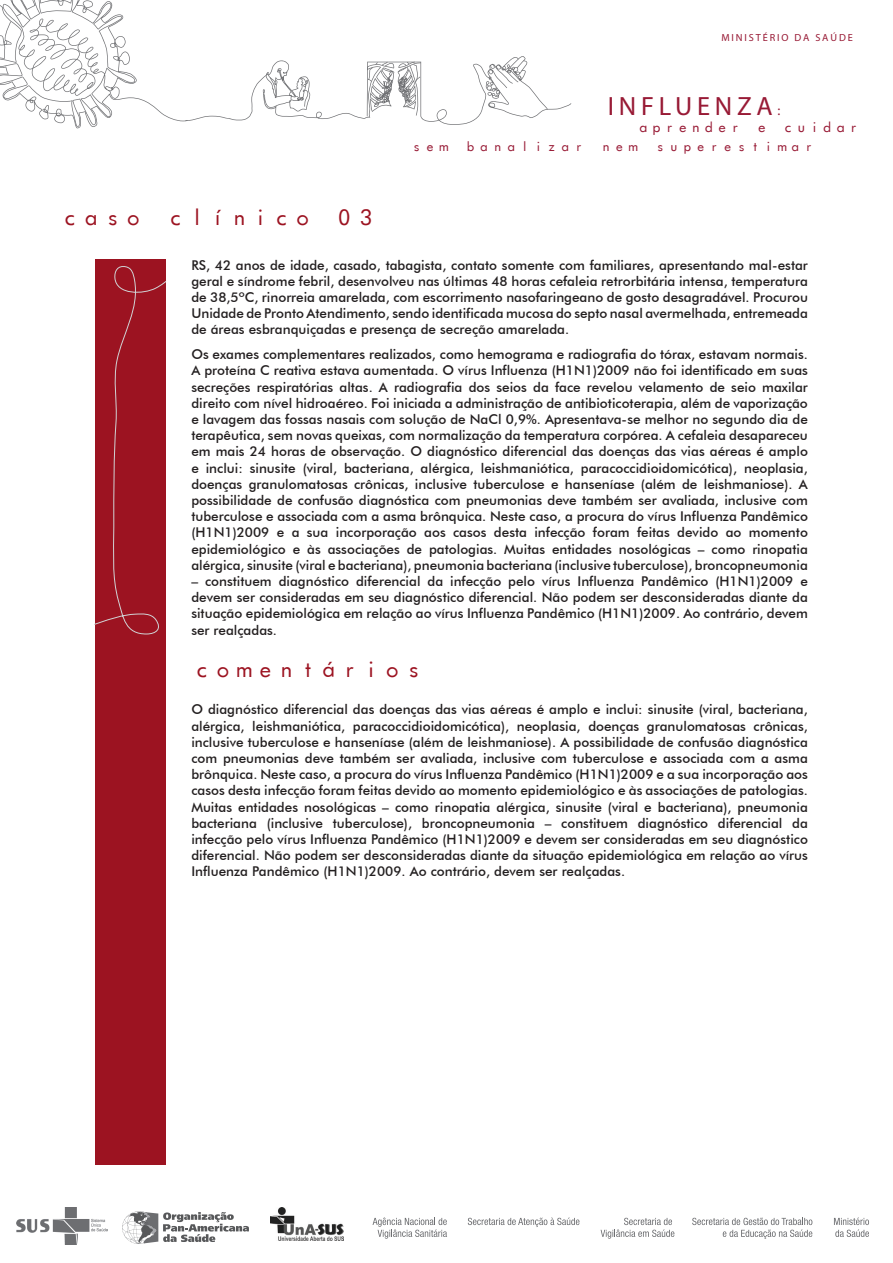
<style>
.page{position:relative;width:893px;height:1263px;background:#fff}
.page>*{position:absolute;margin:0;border:0;box-sizing:border-box;transform-origin:0 0}
.t1{font:26.55px "Myriad";letter-spacing:.18em;color:#981a35}
.t2{font:21.15px "Futurist Fixed Width";color:#9c1321}
.t3{font:500 13.5px/16.2px "Futura BT";color:#231f20;text-align:justify}
.t4{font:13.35px "Futurist Fixed Width";letter-spacing:-.02em;color:#981a35}
.t5{font:12.6px "Futurist Fixed Width";letter-spacing:.08em;color:#981a35}
.t6{font:10.35px "Myriad";letter-spacing:.18em;color:#981a35}
.s1{font-size:14.1px}
</style>
<div class="page">
<div style="left:95px;top:259px;width:71px;height:906px;background:#9c1321"></div>
<svg style="left:95px;top:266px;width:71px;height:369px"></svg>
<svg style="left:0;top:0;width:571px;height:128px"></svg>
<img style="left:17px;top:1207px;width:90px;height:38px">
<img style="left:270px;top:1208px;width:73px;height:33px">
<svg style="left:373px;top:1217px;width:74px;height:22px"></svg>
<svg style="left:468px;top:1217px;width:111px;height:10px"></svg>
<svg style="left:601px;top:1218px;width:73px;height:21px"></svg>
<svg style="left:692px;top:1217px;width:120px;height:22px"></svg>
<svg style="left:834px;top:1217px;width:35px;height:20px"></svg>
<svg style="left:122px;top:1211px;width:127px;height:33px"></svg>
<p class="t6" style="left:721px;top:32px;width:133px">MINISTÉRIO DA SAÚDE</p>
<h1 class="t1" style="left:608px;top:92px;width:174px">INFLUENZA <span class="s1">:</span></h1>
<p class="t4" style="left:637px;top:119px;width:225px">aprender e cuidar</p>
<p class="t5" style="left:410px;top:138px;width:406px">sem banalizar nem superestimar</p>
<h2 class="t2" style="left:60px;top:204px;width:319px">caso clínico 03</h2>
<p class="t3" style="left:191px;top:257px;width:618px">RS, 42 anos de idade, casado, tabagista, contato somente com familiares, apresentando mal-estar geral e síndrome febril, desenvolveu nas últimas 48 horas cefaleia retrorbitária intensa, temperatura de 38,5ºC, rinorreia amarelada, com escorrimento nasofaringeano de gosto desagradável. Procurou Unidade de Pronto Atendimento, sendo identificada mucosa do septo nasal avermelhada, entremeada de áreas esbranquiçadas e presença de secreção amarelada.</p>
<p class="t3" style="left:191px;top:346px;width:618px">Os exames complementares realizados, como hemograma e radiografia do tórax, estavam normais.<br>A proteína C reativa estava aumentada. O vírus Influenza (H1N1)2009 não foi identificado em suas secreções respiratórias altas. A radiografia dos seios da face revelou velamento de seio maxilar direito com nível hidroaéreo. Foi iniciada a administração de antibioticoterapia, além de vaporização e lavagem das fossas nasais com solução de NaCl 0,9%. Apresentava-se melhor no segundo dia de terapêutica, sem novas queixas, com normalização da temperatura corpórea. A cefaleia desapareceu em mais 24 horas de observação. O diagnóstico diferencial das doenças das vias aéreas é amplo e inclui: sinusite (viral, bacteriana, alérgica, leishmaniótica, paracoccidioidomicótica), neoplasia, doenças granulomatosas crônicas, inclusive tuberculose e hanseníase (além de leishmaniose). A possibilidade de confusão diagnóstica com pneumonias deve também ser avaliada, inclusive com tuberculose e associada com a asma brônquica. Neste caso, a procura do vírus Influenza Pandêmico (H1N1)2009 e a sua incorporação aos casos desta infecção foram feitas devido ao momento epidemiológico e às associações de patologias. Muitas entidades nosológicas – como rinopatia alérgica, sinusite (viral e bacteriana), pneumonia bacteriana (inclusive tuberculose), broncopneumonia</p>
<p class="t3" style="left:191px;top:573px;width:618px">– constituem diagnóstico diferencial da infecção pelo vírus Influenza Pandêmico (H1N1)2009 e devem ser consideradas em seu diagnóstico diferencial. Não podem ser desconsideradas diante da situação epidemiológica em relação ao vírus Influenza Pandêmico (H1N1)2009. Ao contrário, devem ser realçadas.</p>
<h2 class="t2" style="left:191px;top:656px;width:234px">comentários</h2>
<p class="t3" style="left:191px;top:701px;width:618px">O diagnóstico diferencial das doenças das vias aéreas é amplo e inclui: sinusite (viral, bacteriana, alérgica, leishmaniótica, paracoccidioidomicótica), neoplasia, doenças granulomatosas crônicas, inclusive tuberculose e hanseníase (além de leishmaniose). A possibilidade de confusão diagnóstica com pneumonias deve também ser avaliada, inclusive com tuberculose e associada com a asma brônquica. Neste caso, a procura do vírus Influenza Pandêmico (H1N1)2009 e a sua incorporação aos casos desta infecção foram feitas devido ao momento epidemiológico e às associações de patologias.<br>Muitas entidades nosológicas – como rinopatia alérgica, sinusite (viral e bacteriana), pneumonia bacteriana (inclusive tuberculose), broncopneumonia – constituem diagnóstico diferencial da infecção pelo vírus Influenza Pandêmico (H1N1)2009 e devem ser consideradas em seu diagnóstico diferencial. Não podem ser desconsideradas diante da situação epidemiológica em relação ao vírus Influenza Pandêmico (H1N1)2009. Ao contrário, devem ser realçadas.</p>
</div>
